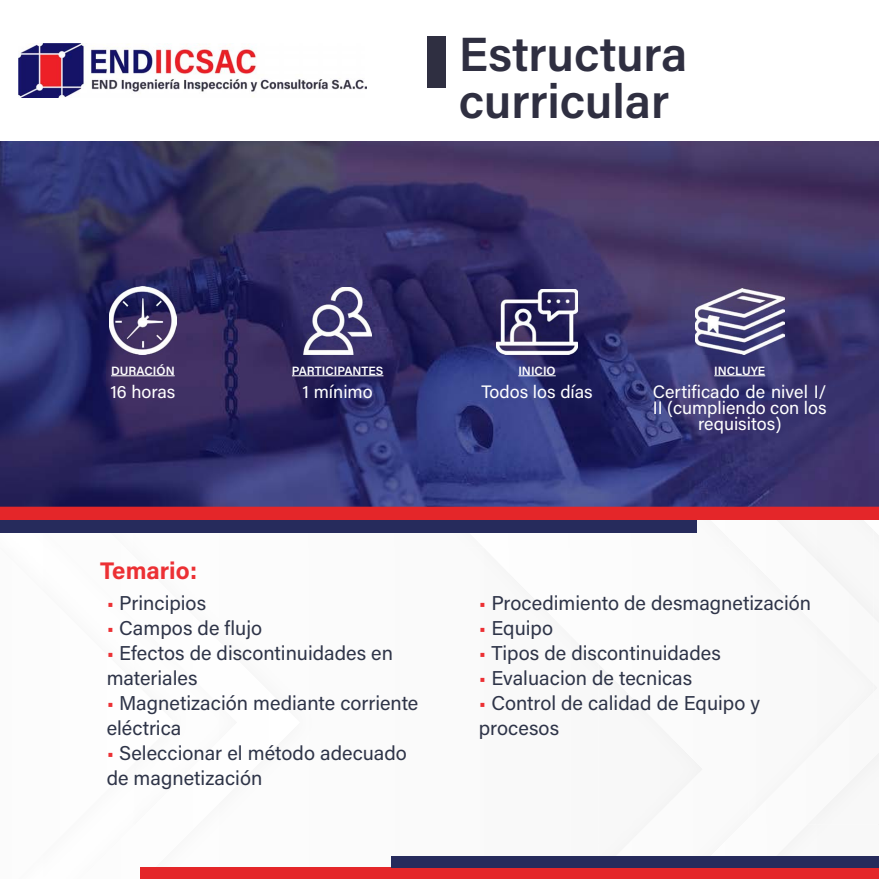
<style>
.page{position:relative;width:879px;height:879px;background:#fff}
.page>*{position:absolute;margin:0;border:0;box-sizing:border-box;transform-origin:0 0}
.t1{font:600 48px/47px "Acumin Pro";letter-spacing:-.005em;color:#2f2f41}
.t2{font:700 24px "Acumin Pro";color:#ec3034}
.t3{font:20px/25px "Acumin Pro";color:#2e3448}
.t4{font:18px/16px "Acumin Pro";color:#fff;text-align:center}
.t5{font:600 12px "Acumin Pro";color:#fff}
.s1{color:#ec3034}
</style>
<div class="page">
<img style="left:300px;top:532px;width:156px;height:1px">
<img style="left:456px;top:532px;width:231px;height:1px">
<svg style="left:687px;top:532px;width:120px;height:324px"></svg>
<img style="left:0;top:532px;width:35px;height:1px">
<img style="left:748px;top:520px;width:131px;height:304px">
<svg style="left:863px;top:520px;width:10px;height:10px"></svg>
<img style="left:873px;top:535px;width:6px;height:83px">
<img style="left:873px;top:618px;width:6px;height:81px">
<img style="left:873px;top:520px;width:6px;height:15px">
<div style="left:0;top:520px;width:697px;height:12px;background:#262b5c"></div>
<div style="left:0;top:505px;width:879px;height:15px;background:#e42629"></div>
<div style="left:140px;top:867px;width:739px;height:12px;background:#e42629"></div>
<div style="left:391px;top:856px;width:488px;height:11px;background:#262b5c"></div>
<img style="left:0;top:141px;width:879px;height:366px">
<img style="left:18px;top:43px;width:348px;height:54px">
<hr style="left:111px;top:375px;width:64px;height:1px;background:#fff">
<hr style="left:292px;top:375px;width:91px;height:1px;background:#fff">
<hr style="left:518px;top:375px;width:38px;height:1px;background:#fff">
<hr style="left:714px;top:375px;width:51px;height:1px;background:#fff">
<img style="left:109px;top:287px;width:68px;height:67px">
<img style="left:496px;top:289px;width:82px;height:65px">
<img style="left:304px;top:287px;width:67px;height:67px">
<img style="left:695px;top:288px;width:89px;height:66px">
<div style="left:428px;top:36px;width:18px;height:52px;background:#2f2f41"></div>
<h1 class="t1" style="left:459px;top:29px;width:230px">Estructura curricular</h1>
<p class="t5" style="left:111px;top:362px;width:65px">DURACIÓN</p>
<p class="t5" style="left:292px;top:362px;width:93px">PARTICIPANTES</p>
<p class="t5" style="left:518px;top:362px;width:39px">INICIO</p>
<p class="t5" style="left:714px;top:362px;width:52px">INCLUYE</p>
<p class="t4" style="left:110px;top:383px;width:67px">16 horas</p>
<p class="t4" style="left:303px;top:383px;width:72px">1 mínimo</p>
<p class="t4" style="left:481px;top:383px;width:113px">Todos los días</p>
<p class="t4" style="left:653px;top:383px;width:175px">Certificado de nivel I/<br>II (cumpliendo con los requisitos)</p>
<p class="t2" style="left:100px;top:554px;width:98px">Temario:</p>
<p class="t3" style="left:107px;top:590px;width:101px"><span class="s1">•</span> Principios</p>
<p class="t3" style="left:107px;top:615px;width:157px"><span class="s1">•</span> Campos de flujo</p>
<p class="t3" style="left:107px;top:640px;width:288px"><span class="s1">•</span> Efectos de discontinuidades en materiales</p>
<p class="t3" style="left:107px;top:690px;width:313px"><span class="s1">•</span> Magnetización mediante corriente eléctrica</p>
<p class="t3" style="left:107px;top:740px;width:302px"><span class="s1">•</span> Seleccionar el método adecuado de magnetización</p>
<p class="t3" style="left:479px;top:590px;width:334px"><span class="s1">•</span> Procedimiento de desmagnetización</p>
<p class="t3" style="left:479px;top:615px;width:76px"><span class="s1">•</span> Equipo</p>
<p class="t3" style="left:479px;top:640px;width:244px"><span class="s1">•</span> Tipos de discontinuidades</p>
<p class="t3" style="left:479px;top:665px;width:215px"><span class="s1">•</span> Evaluacion de tecnicas</p>
<p class="t3" style="left:479px;top:690px;width:283px"><span class="s1">•</span> Control de calidad de Equipo y procesos</p>
</div>
